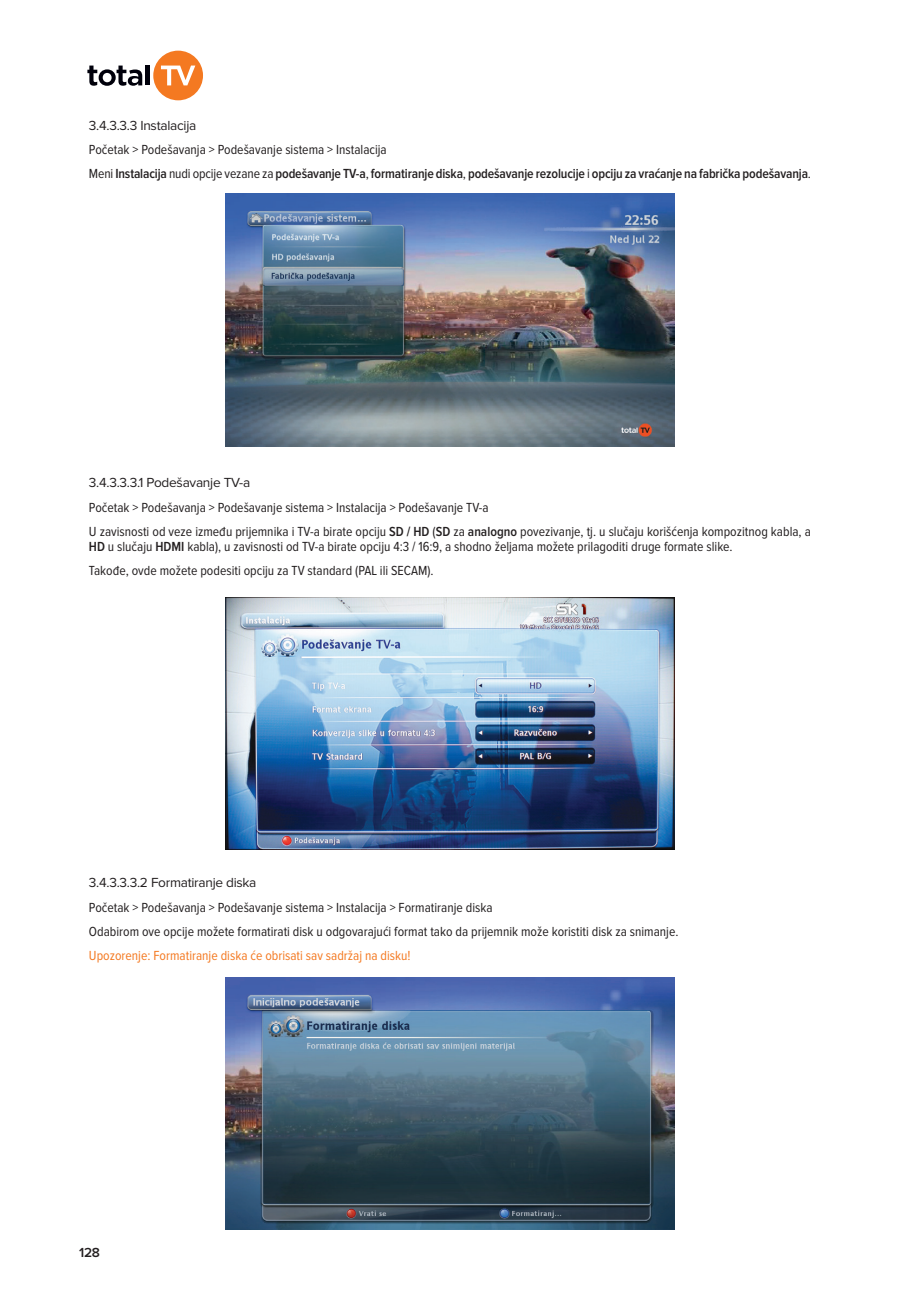
<style>
.page{position:relative;width:900px;height:1314px;background:#fff}
.page>*{position:absolute;margin:0;border:0;box-sizing:border-box;transform-origin:0 0}
.t1{font:13.72px/24.3px "Proxima Nova Cond";color:#231f20}
.t2{font:600 13.72px/24.3px "Proxima Nova Cond";letter-spacing:-.01em;color:#231f20}
.t3{font:13.72px "Proxima Nova";letter-spacing:-.02em;color:#231f20}
.t4{font:13.72px "Proxima Nova Cond";color:#f47921}
.t5{font:600 13.72px "Proxima Nova";color:#231f20}
.s1{font-weight:400}
.s2{font-weight:600}
</style>
<div class="page">
<svg style="left:153px;top:51px;width:50px;height:49px"></svg>
<svg style="left:87px;top:66px;width:55px;height:20px"></svg>
<hr style="left:145px;top:66px;width:4px;height:19px;background:#00000b">
<img style="left:225px;top:194px;width:449px;height:252px">
<img style="left:225px;top:597px;width:449px;height:253px">
<img style="left:225px;top:977px;width:449px;height:252px">
<p class="t3" style="left:89px;top:119px;width:109px">3.4.3.3.3 Instalacija</p>
<p class="t2" style="left:89px;top:138px;width:723px"><span class="s1">Početak &gt; Podešavanja &gt; Podešavanje sistema &gt; Instalacija<br>Meni</span> Instalacija <span class="s1">nudi opcije vezane za</span> podešavanje TV-a<span class="s1">,</span> formatiranje diska<span class="s1">,</span> podešavanje rezolucije <span class="s1">i</span> opciju za vraćanje na fabrička podešavanja<span class="s1">.</span></p>
<p class="t3" style="left:89px;top:476px;width:163px">3.4.3.3.3.1 Podešavanje TV-a</p>
<p class="t1" style="left:89px;top:495px;width:723px">Početak &gt; Podešavanja &gt; Podešavanje sistema &gt; Instalacija &gt; Podešavanje TV-a<br>U zavisnosti od veze između prijemnika i TV-a birate opciju <span class="s2">SD / HD</span> (<span class="s2">SD</span> za <span class="s2">analogno</span> povezivanje, tj. u slučaju korišćenja kompozitnog kabla, a</p>
<p class="t1" style="left:89px;top:535px;width:645px"><span class="s2">HD</span> u slučaju <span class="s2">HDMI</span> kabla), u zavisnosti od TV-a birate opciju 4:3 / 16:9, a shodno željama možete prilagoditi druge formate slike.<br>Takođe, ovde možete podesiti opciju za TV standard (PAL ili SECAM).</p>
<p class="t3" style="left:89px;top:876px;width:169px">3.4.3.3.3.2 Formatiranje diska</p>
<p class="t1" style="left:89px;top:895px;width:591px">Početak &gt; Podešavanja &gt; Podešavanje sistema &gt; Instalacija &gt; Formatiranje diska<br>Odabirom ove opcije možete formatirati disk u odgovarajući format tako da prijemnik može koristiti disk za snimanje.</p>
<p class="t4" style="left:89px;top:949px;width:323px">Upozorenje: Formatiranje diska će obrisati sav sadržaj na disku!</p>
<p class="t5" style="left:79px;top:1246px;width:22px">128</p>
</div>
